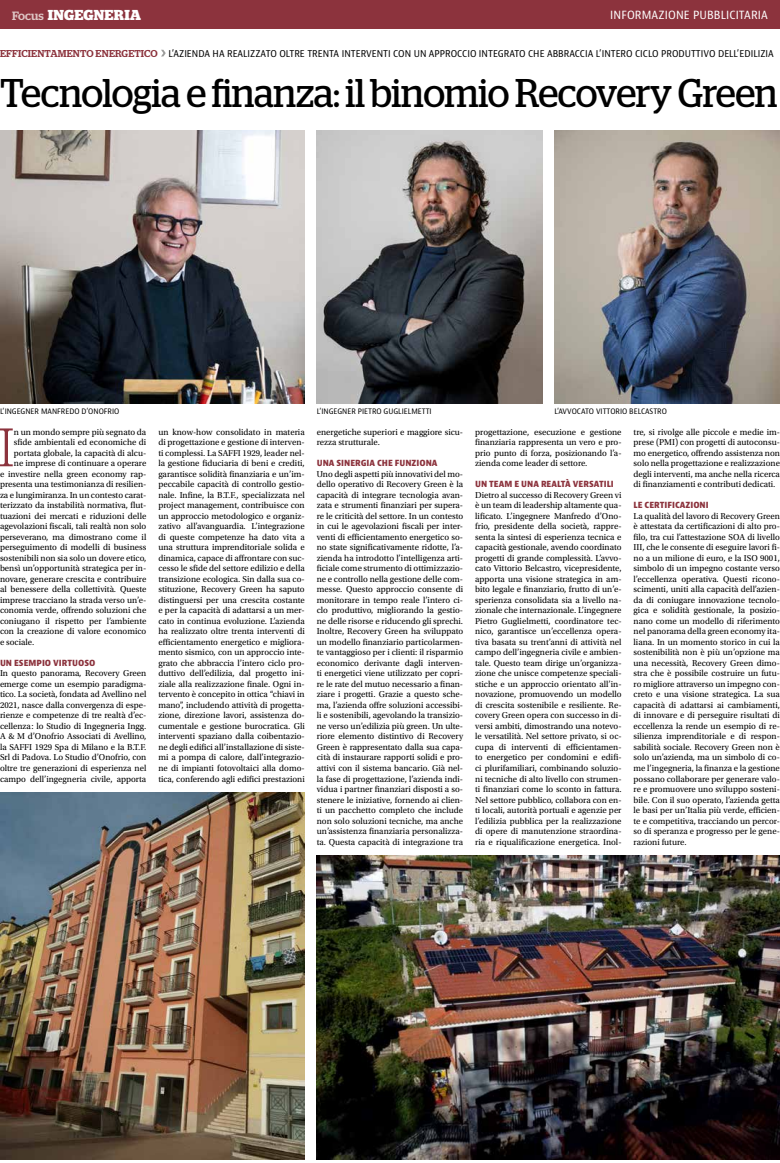
<style>
.page{position:relative;width:780px;height:1163px;background:#fff}
.page>*{position:absolute;margin:0;border:0;box-sizing:border-box;transform-origin:0 0}
.t1{font:300 54px "Stag";color:#8c333d}
.t2{font:40px "Stag";letter-spacing:-.01em;color:#000;scale:.94 1}
.t3{font:700 14.4px "Stag";letter-spacing:.02em;color:#fff}
.t4{font:condensed 12px "Bernina Sans";letter-spacing:.01em;color:#fff}
.t5{font:condensed 10px "Bernina Sans";color:#000}
.t6{font:9px/10.5px "Utopia Std";color:#000;text-align:justify}
.t7{font:700 condensed 9px "Bernina Sans";color:#8c333d}
.t8{font:condensed 8px "Bernina Sans";color:#000}
.s1{font-weight:500;font-size:12px;color:#dec6c5}
.s2{font-family:"Stag";font-weight:500;font-stretch:normal;color:#8c333d}
</style>
<div class="page">
<div style="left:0;top:0;width:780px;height:29px;background:#8c333d"></div>
<svg style="left:161px;top:50px;width:5px;height:6px"></svg>
<img style="left:317px;top:855px;width:463px;height:304px">
<img style="left:0;top:130px;width:305px;height:273px">
<img style="left:317px;top:130px;width:225px;height:273px">
<img style="left:0;top:792px;width:305px;height:367px">
<img style="left:554px;top:130px;width:226px;height:273px">
<h3 class="t3" style="left:12px;top:7px;width:130px"><span class="s1">Focus</span> INGEGNERIA</h3>
<h3 class="t4" style="left:610px;top:7px;width:159px">INFORMAZIONE PUBBLICITARIA</h3>
<p class="t5" style="left:0;top:47px;width:775px"><span class="s2">EFFICIENTAMENTO ENERGETICO</span> L’AZIENDA HA REALIZZATO OLTRE TRENTA INTERVENTI CON UN APPROCCIO INTEGRATO CHE ABBRACCIA L’INTERO CICLO PRODUTTIVO DELL’EDILIZIA</p>
<h2 class="t2" style="left:0;top:69px;width:828px">Tecnologia e finanza: il binomio Recovery Green</h2>
<p class="t8" style="left:0;top:406px;width:121px">L’INGEGNER MANFREDO D’ONOFRIO</p>
<p class="t8" style="left:317px;top:406px;width:116px">L’INGEGNER PIETRO GUGLIELMETTI</p>
<h1 class="t1" style="left:-1px;top:416px;width:17px">I</h1>
<p class="t6" style="left:14px;top:426px;width:134px">n un mondo sempre più segnato da</p>
<p class="t6" style="left:14px;top:437px;width:134px">sfide ambientali ed economiche di</p>
<p class="t6" style="left:14px;top:447px;width:134px">portata globale, la capacità di alcu-</p>
<p class="t6" style="left:14px;top:458px;width:134px">ne imprese di continuare a operare</p>
<p class="t6" style="left:0;top:468px;width:148px">e investire nella green economy rap-</p>
<p class="t6" style="left:0;top:479px;width:148px">presenta una testimonianza di resilien-</p>
<p class="t6" style="left:0;top:489px;width:148px">za e lungimiranza. In un contesto carat-</p>
<p class="t6" style="left:0;top:500px;width:148px">terizzato da instabilità normativa, flut-</p>
<p class="t6" style="left:0;top:510px;width:148px">tuazioni dei mercati e riduzioni delle</p>
<p class="t6" style="left:0;top:521px;width:148px">agevolazioni fiscali, tali realtà non solo</p>
<p class="t6" style="left:0;top:531px;width:148px">perseverano, ma dimostrano come il</p>
<p class="t6" style="left:0;top:542px;width:148px">perseguimento di modelli di business</p>
<p class="t6" style="left:0;top:552px;width:148px">sostenibili non sia solo un dovere etico,</p>
<p class="t6" style="left:0;top:563px;width:148px">bensì un’opportunità strategica per in-</p>
<p class="t6" style="left:0;top:573px;width:148px">novare, generare crescita e contribuire</p>
<p class="t6" style="left:0;top:584px;width:148px">al benessere della collettività. Queste</p>
<p class="t6" style="left:0;top:594px;width:148px">imprese tracciano la strada verso un’e-</p>
<p class="t6" style="left:0;top:605px;width:148px">conomia verde, offrendo soluzioni che</p>
<p class="t6" style="left:0;top:615px;width:148px">coniugano il rispetto per l’ambiente</p>
<p class="t6" style="left:0;top:626px;width:148px">con la creazione di valore economico</p>
<p class="t6" style="left:0;top:636px;width:36px">e sociale.</p>
<p class="t7" style="left:0;top:656px;width:97px">UN ESEMPIO VIRTUOSO</p>
<p class="t6" style="left:0;top:668px;width:148px">In questo panorama, Recovery Green emerge come un esempio paradigma&shy;tico. La società, fondata ad Avellino nel 2021, nasce dalla convergenza di espe&shy;rienze e competenze di tre realtà d’ec&shy;cellenza: lo Studio di Ingegneria Ingg.<br>A &amp; M d’Onofrio Associati di Avellino, la SAFFI 1929 Spa di Milano e la B.T.F.<br>Srl di Padova. Lo Studio d’Onofrio, con oltre tre generazioni di esperienza nel campo dell’ingegneria civile, apporta</p>
<p class="t6" style="left:158px;top:426px;width:148px">un know-how consolidato in materia di progettazione e gestione di interven&shy;ti complessi. La SAFFI 1929, leader nel&shy;la gestione fiduciaria di beni e crediti, garantisce solidità finanziaria e un’im&shy;peccabile capacità di controllo gestio&shy;nale. Infine, la B.T.F., specializzata nel project management, contribuisce con un approccio metodologico e organiz&shy;zativo all’avanguardia. L’integrazione di queste competenze ha dato vita a una struttura imprenditoriale solida e dinamica, capace di affrontare con suc&shy;cesso le sfide del settore edilizio e della transizione ecologica. Sin dalla sua co&shy;stituzione, Recovery Green ha saputo distinguersi per una crescita costante e per la capacità di adattarsi a un mer&shy;cato in continua evoluzione. L’azienda ha realizzato oltre trenta interventi di efficientamento energetico e migliora&shy;mento sismico, con un approccio inte&shy;grato che abbraccia l’intero ciclo pro&shy;duttivo dell’edilizia, dal progetto ini&shy;ziale alla realizzazione finale. Ogni in&shy;tervento è concepito in ottica “chiavi in mano”, includendo attività di progetta&shy;zione, direzione lavori, assistenza do&shy;cumentale e gestione burocratica. Gli interventi spaziano dalla coibentazio&shy;ne degli edifici all’installazione di siste&shy;mi a pompa di calore, dall’integrazio&shy;ne di impianti fotovoltaici alla domo&shy;tica, conferendo agli edifici prestazioni</p>
<p class="t6" style="left:317px;top:426px;width:148px">energetiche superiori e maggiore sicu&shy;rezza strutturale.</p>
<p class="t7" style="left:317px;top:457px;width:122px">UNA SINERGIA CHE FUNZIONA</p>
<p class="t6" style="left:317px;top:468px;width:148px">Uno degli aspetti più innovativi del mo&shy;dello operativo di Recovery Green è la capacità di integrare tecnologia avan&shy;zata e strumenti finanziari per supera&shy;re le criticità del settore. In un contesto in cui le agevolazioni fiscali per inter&shy;venti di efficientamento energetico so&shy;no state significativamente ridotte, l’a&shy;zienda ha introdotto l’intelligenza arti&shy;ficiale come strumento di ottimizzazio&shy;ne e controllo nella gestione delle com&shy;messe. Questo approccio consente di monitorare in tempo reale l’intero ci&shy;clo produttivo, migliorando la gestio&shy;ne delle risorse e riducendo gli sprechi.<br>Inoltre, Recovery Green ha sviluppato un modello finanziario particolarmen&shy;te vantaggioso per i clienti: il risparmio economico derivante dagli interven&shy;ti energetici viene utilizzato per copri&shy;re le rate del mutuo necessario a finan&shy;ziare i progetti. Grazie a questo sche&shy;ma, l’azienda offre soluzioni accessibi&shy;li e sostenibili, agevolando la transizio&shy;ne verso un’edilizia più green. Un ulte&shy;riore elemento distintivo di Recovery Green è rappresentato dalla sua capa&shy;cità di instaurare rapporti solidi e pro&shy;attivi con il sistema bancario. Già nel&shy;la fase di progettazione, l’azienda indi&shy;vidua i partner finanziari disposti a so&shy;stenere le iniziative, fornendo ai clien&shy;ti un pacchetto completo che include non solo soluzioni tecniche, ma anche un’assistenza finanziaria personalizza&shy;ta. Questa capacità di integrazione tra</p>
<p class="t8" style="left:554px;top:406px;width:114px">L’AVVOCATO VITTORIO BELCASTRO</p>
<p class="t6" style="left:475px;top:426px;width:148px">progettazione, esecuzione e gestione finanziaria rappresenta un vero e pro&shy;prio punto di forza, posizionando l’a&shy;zienda come leader di settore.</p>
<p class="t7" style="left:475px;top:478px;width:140px">UN TEAM E UNA REALTÀ VERSATILI</p>
<p class="t6" style="left:475px;top:489px;width:148px">Dietro al successo di Recovery Green vi è un team di leadership altamente qua&shy;lificato. L’ingegnere Manfredo d’Ono&shy;frio, presidente della società, rappre&shy;senta la sintesi di esperienza tecnica e capacità gestionale, avendo coordinato progetti di grande complessità. L’avvo&shy;cato Vittorio Belcastro, vicepresidente, apporta una visione strategica in am&shy;bito legale e finanziario, frutto di un’e&shy;sperienza consolidata sia a livello na&shy;zionale che internazionale. L’ingegnere Pietro Guglielmetti, coordinatore tec&shy;nico, garantisce un’eccellenza opera&shy;tiva basata su trent’anni di attività nel campo dell’ingegneria civile e ambien&shy;tale. Questo team dirige un’organizza&shy;zione che unisce competenze speciali&shy;stiche e un approccio orientato all’in&shy;novazione, promuovendo un modello di crescita sostenibile e resiliente. Re&shy;covery Green opera con successo in di&shy;versi ambiti, dimostrando una notevo&shy;le versatilità. Nel settore privato, si oc&shy;cupa di interventi di efficientamen&shy;to energetico per condomini e edifi&shy;ci plurifamiliari, combinando soluzio&shy;ni tecniche di alto livello con strumen&shy;ti finanziari come lo sconto in fattura.<br>Nel settore pubblico, collabora con en&shy;ti locali, autorità portuali e agenzie per l’edilizia pubblica per la realizzazione di opere di manutenzione straordina&shy;ria e riqualificazione energetica. Inol-</p>
<p class="t6" style="left:633px;top:426px;width:148px">tre, si rivolge alle piccole e medie im&shy;prese (PMI) con progetti di autoconsu&shy;mo energetico, offrendo assistenza non solo nella progettazione e realizzazione degli interventi, ma anche nella ricerca di finanziamenti e contributi dedicati.</p>
<p class="t7" style="left:633px;top:499px;width:77px">LE CERTIFICAZIONI</p>
<p class="t6" style="left:633px;top:510px;width:148px">La qualità del lavoro di Recovery Green è attestata da certificazioni di alto pro&shy;filo, tra cui l’attestazione SOA di livello III, che le consente di eseguire lavori fi&shy;no a un milione di euro, e la ISO 9001, simbolo di un impegno costante verso l’eccellenza operativa. Questi ricono&shy;scimenti, uniti alla capacità dell’azien&shy;da di coniugare innovazione tecnolo&shy;gica e solidità gestionale, la posizio&shy;nano come un modello di riferimento nel panorama della green economy ita&shy;liana. In un momento storico in cui la sostenibilità non è più un’opzione ma una necessità, Recovery Green dimo&shy;stra che è possibile costruire un futu&shy;ro migliore attraverso un impegno con&shy;creto e una visione strategica. La sua capacità di adattarsi ai cambiamenti, di innovare e di perseguire risultati di eccellenza la rende un esempio di re&shy;silienza imprenditoriale e di respon&shy;sabilità sociale. Recovery Green non è solo un’azienda, ma un simbolo di co&shy;me l’ingegneria, la finanza e la gestione possano collaborare per generare valo&shy;re e promuovere uno sviluppo sosteni&shy;bile. Con il suo operato, l’azienda getta le basi per un’Italia più verde, efficien&shy;te e competitiva, tracciando un percor&shy;so di speranza e progresso per le gene&shy;razioni future.</p>
</div>
